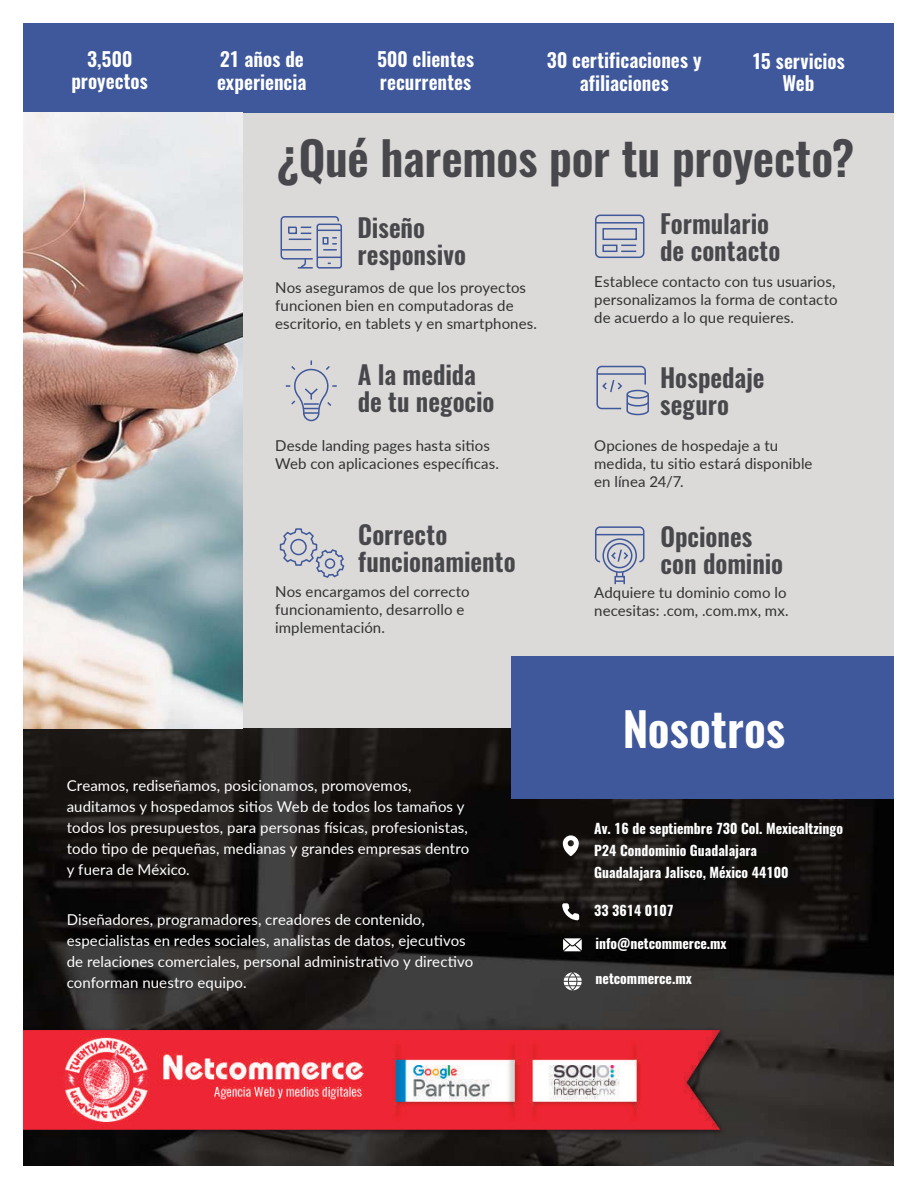
<style>
.page{position:relative;width:918px;height:1188px;background:#fff}
.page>*{position:absolute;margin:0;border:0;box-sizing:border-box;transform-origin:0 0}
.t1{font:600 46.5px "Oswald";letter-spacing:-.005em;color:#48474c}
.t2{font:600 46.5px "Oswald";letter-spacing:.005em;color:#fff}
.t3{font:600 25.5px/27px "Oswald";color:#48474c}
.t4{font:600 19.5px/22.5px "Oswald";color:#fff;text-align:center}
.t5{font:15px/18px "Lato";letter-spacing:.005em;color:#313232}
.t6{font:15px/21px "Lato";letter-spacing:.005em;color:#fff}
.t7{font:700 13.8px/22px "Oswald";color:#fff}
</style>
<div class="page">
<div style="left:22px;top:22px;width:873px;height:91px;background:#3f589c"></div>
<div style="left:236px;top:113px;width:659px;height:616px;background:#dcdad8"></div>
<img style="left:23px;top:729px;width:871px;height:437px">
<div style="left:511px;top:657px;width:384px;height:142px;background:#3f589c"></div>
<img style="left:23px;top:113px;width:220px;height:616px">
<div style="left:317px;top:224px;width:25px;height:45px;border:2px solid #3f589c;border-radius:2px"></div>
<svg style="left:280px;top:216px;width:61px;height:53px"></svg>
<hr style="left:596px;top:222px;width:48px;height:2px;background:#3f589c">
<div style="left:595px;top:215px;width:49px;height:43px;border:2px solid #3f589c;border-radius:4px"></div>
<div style="left:602px;top:245px;width:15px;height:7px;border:2px solid #3f589c"></div>
<div style="left:602px;top:228px;width:35px;height:12px;border:2px solid #3f589c"></div>
<svg style="left:621px;top:245px;width:15px;height:7px"></svg>
<svg style="left:286px;top:361px;width:51px;height:61px"></svg>
<svg style="left:596px;top:365px;width:53px;height:51px"></svg>
<svg style="left:279px;top:528px;width:66px;height:50px"></svg>
<div style="left:290px;top:539px;width:17px;height:16px;border:2px solid #3f589c;border-radius:50%"></div>
<div style="left:325px;top:558px;width:10px;height:11px;border:2px solid #3f589c;border-radius:50%"></div>
<div style="left:602px;top:538px;width:35px;height:35px;border:2px solid #3f589c;border-radius:50%"></div>
<div style="left:607px;top:543px;width:25px;height:25px;border:2px solid #3f589c;border-radius:50%"></div>
<div style="left:614px;top:576px;width:11px;height:9px;border:2px solid #3f589c"></div>
<svg style="left:615px;top:572px;width:9px;height:10px"></svg>
<hr style="left:596px;top:534px;width:48px;height:1px;background:#3f589c">
<div style="left:595px;top:526px;width:49px;height:36px;border:2px solid #3f589c;border-radius:4px"></div>
<svg style="left:610px;top:548px;width:19px;height:15px"></svg>
<img style="left:23px;top:1010px;width:715px;height:139px">
<svg style="left:563px;top:835px;width:16px;height:21px"></svg>
<svg style="left:564px;top:972px;width:18px;height:18px"></svg>
<svg style="left:563px;top:938px;width:19px;height:13px"></svg>
<svg style="left:562px;top:903px;width:17px;height:17px"></svg>
<h3 class="t4" style="left:71px;top:48px;width:78px">3,500 proyectos</h3>
<h3 class="t4" style="left:217px;top:48px;width:91px;text-align:left">21 años de experiencia</h3>
<h3 class="t4" style="left:377px;top:49px;width:98px;text-align:left">500 clientes recurrentes</h3>
<h3 class="t4" style="left:547px;top:50px;width:156px">30 certificaciones y afiliaciones</h3>
<h3 class="t4" style="left:752px;top:50px;width:94px">15 servicios<br>Web</h3>
<h1 class="t1" style="left:276px;top:126px;width:580px">¿Qué haremos por tu proyecto?</h1>
<h2 class="t3" style="left:357px;top:215px;width:110px">Diseño responsivo</h2>
<h2 class="t3" style="left:660px;top:210px;width:122px">Formulario de contacto</h2>
<p class="t5" style="left:275px;top:278px;width:263px">Nos aseguramos de que los proyectos funcionen bien en computadoras de escritorio, en tablets y en smartphones.</p>
<p class="t5" style="left:594px;top:272px;width:245px">Establece contacto con tus usuarios, personalizamos la forma de contacto de acuerdo a lo que requieres.</p>
<h2 class="t3" style="left:358px;top:362px;width:138px">A la medida de tu negocio</h2>
<h2 class="t3" style="left:660px;top:365px;width:106px">Hospedaje seguro</h2>
<p class="t5" style="left:275px;top:436px;width:225px">Desde landing pages hasta sitios<br>Web con aplicaciones específicas.</p>
<p class="t5" style="left:594px;top:436px;width:220px">Opciones de hospedaje a tu medida, tu sitio estará disponible en línea 24/7.</p>
<h2 class="t3" style="left:358px;top:522px;width:159px">Correcto funcionamiento</h2>
<h2 class="t3" style="left:661px;top:524px;width:124px">Opciones con dominio</h2>
<p class="t5" style="left:275px;top:582px;width:196px">Nos encargamos del correcto funcionamiento, desarrollo e implementación.</p>
<p class="t6" style="left:67px;top:775px;width:404px">Creamos, rediseñamos, posicionamos, promovemos, auditamos y hospedamos sitios Web de todos los tamaños y todos los presupuestos, para personas físicas, profesionistas, todo tipo de pequeñas, medianas y grandes empresas dentro y fuera de México.</p>
<p class="t6" style="left:67px;top:909px;width:408px">Diseñadores, programadores, creadores de contenido, especialistas en redes sociales, analistas de datos, ejecutivos de relaciones comerciales, personal administrativo y directivo conforman nuestro equipo.</p>
<p class="t5" style="left:594px;top:583px;width:196px">Adquiere tu dominio como lo necesitas: .com, .com.mx, mx.</p>
<h1 class="t2" style="left:623px;top:697px;width:164px">Nosotros</h1>
<p class="t7" style="left:594px;top:818px;width:250px">Av. 16 de septiembre 730 Col. Mexicaltzingo<br>P24 Condominio Guadalajara<br>Guadalajara Jalisco, México 44100</p>
<p class="t7" style="left:594px;top:900px;width:81px">33 3614 0107</p>
<p class="t7" style="left:596px;top:933px;width:133px">info@netcommerce.mx</p>
<p class="t7" style="left:596px;top:968px;width:98px">netcommerce.mx</p>
</div>
